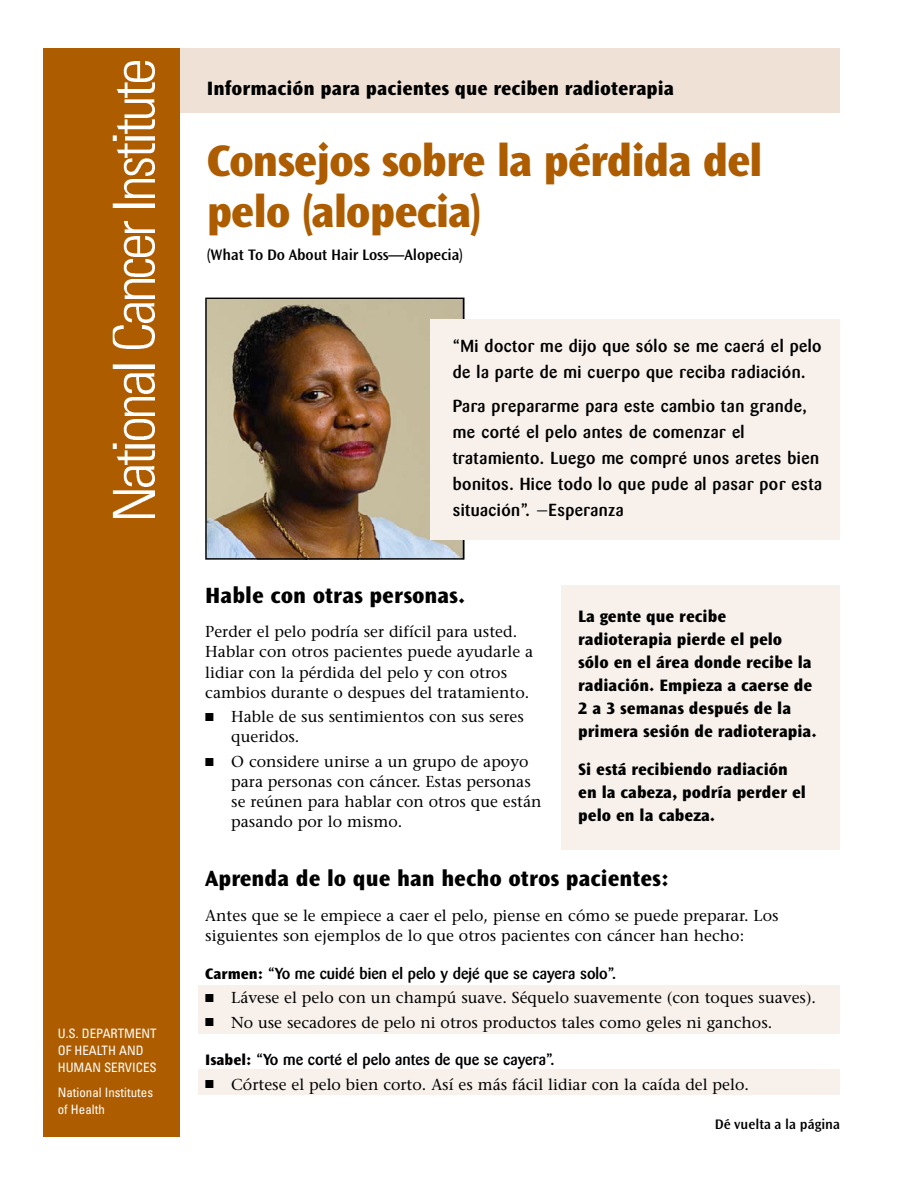
<style>
.page{position:relative;width:918px;height:1188px;background:#fff}
.page>*{position:absolute;margin:0;border:0;box-sizing:border-box;transform-origin:0 0}
.t1{font:800 46.05px/50.4px "Ocean Sans";letter-spacing:-.025em;color:#ad5d00}
.t2{font:800 23.1px "Ocean Sans";color:#000}
.t3{font:800 20.1px "Ocean Sans";color:#000}
.t4{font:500 17.25px/26px "Barmeno";letter-spacing:.025em;color:#000}
.t5{font:800 17.25px/23px "Ocean Sans";color:#000}
.t6{font:15.9px/20.1px "Stone Serif";color:#000}
.t7{font:500 15.9px "Barmeno";color:#000}
.t8{font:600 15.9px "Ocean Sans";letter-spacing:-.005em;color:#000}
.t9{font:600 14.4px "Ocean Sans";color:#000}
.t10{font:condensed 12.9px/17.2px "Univers";color:#fff}
.s1{font-family:"Ocean Sans";font-weight:800}
</style>
<div class="page">
<div style="left:199px;top:985px;width:641px;height:48px;background:#f7f0eb"></div>
<div style="left:199px;top:1070px;width:641px;height:25px;background:#f7f0eb"></div>
<img style="left:205px;top:298px;width:260px;height:262px">
<div style="left:431px;top:319px;width:409px;height:221px;background:#f7f0eb"></div>
<div style="left:166px;top:48px;width:674px;height:65px;background:#efe1d6"></div>
<div style="left:43px;top:48px;width:136px;height:1089px;background:#ad5d00"></div>
<img style="left:113px;top:490px;width:41px;height:27px">
<img style="left:123px;top:467px;width:32px;height:20px">
<img style="left:117px;top:451px;width:37px;height:14px">
<img style="left:113px;top:443px;width:41px;height:5px">
<img style="left:123px;top:420px;width:32px;height:20px">
<img style="left:123px;top:397px;width:31px;height:19px">
<img style="left:123px;top:374px;width:32px;height:20px">
<img style="left:113px;top:365px;width:41px;height:4px">
<img style="left:113px;top:325px;width:42px;height:23px">
<img style="left:123px;top:303px;width:32px;height:20px">
<img style="left:123px;top:280px;width:31px;height:19px">
<img style="left:123px;top:259px;width:32px;height:18px">
<img style="left:123px;top:236px;width:32px;height:20px">
<img style="left:123px;top:221px;width:31px;height:12px">
<img style="left:113px;top:203px;width:41px;height:4px">
<img style="left:123px;top:179px;width:31px;height:19px">
<img style="left:117px;top:143px;width:38px;height:33px">
<img style="left:113px;top:136px;width:41px;height:5px">
<img style="left:117px;top:120px;width:37px;height:14px">
<img style="left:124px;top:99px;width:31px;height:19px">
<img style="left:117px;top:62px;width:38px;height:35px">
<div style="left:562px;top:586px;width:278px;height:264px;background:#f7f0eb"></div>
<p class="t10" style="left:58px;top:1026px;width:100px">U.S. DEPARTMENT<br>OF HEALTH AND<br>HUMAN SERVICES</p>
<p class="t10" style="left:58px;top:1085px;width:97px">National Institutes of Health</p>
<p class="t3" style="left:207px;top:81px;width:469px">Información para pacientes que reciben radioterapia</p>
<h1 class="t1" style="left:207px;top:139px;width:558px">Consejos sobre la pérdida del pelo (alopecia)</h1>
<p class="t8" style="left:207px;top:248px;width:258px">(What To Do About Hair Loss—Alopecia)</p>
<p class="t4" style="left:453px;top:334px;width:370px">“Mi doctor me dijo que sólo se me caerá el pelo de la parte de mi cuerpo que reciba radiación.</p>
<p class="t4" style="left:453px;top:395px;width:371px">Para prepararme para este cambio tan grande, me corté el pelo antes de comenzar el<br>tr a tamiento. Luego me compré unos aretes bien bonitos. Hice todo lo que pude al pasar por esta s itu a c ió n ”. —Esperanza</p>
<h2 class="t2" style="left:205px;top:586px;width:261px">Hable con otras personas.</h2>
<p class="t6" style="left:205px;top:623px;width:329px">Perder el pelo podría ser difícil para usted.<br>Hablar con otros pacientes puede ayudarle a lidiar con la pérdida del pelo y con otros cambios durante o despues del tratamiento.</p>
<p class="t6" style="left:231px;top:708px;width:294px;text-indent:-26px">■ Hable de sus sentimientos con sus seres queridos.</p>
<p class="t6" style="left:231px;top:753px;width:312px;text-indent:-26px">■ O considere unirse a un grupo de apoyo para personas con cáncer. Estas personas se reúnen para hablar con otros que están pasando por lo mismo.</p>
<h2 class="t2" style="left:205px;top:870px;width:465px">Aprenda de lo que han hecho otros pacientes:</h2>
<p class="t6" style="left:205px;top:907px;width:575px">Antes que se le empiece a caer el pelo, piense en cómo se puede preparar. Los siguientes son ejemplos de lo que otros pacientes con cáncer han hecho:</p>
<p class="t7" style="left:205px;top:967px;width:412px"><span class="s1">Carmen:</span> “Yo me cuidé bien el pelo y dejé que se cayera solo”.</p>
<p class="t6" style="left:205px;top:989px;width:612px">■ Lávese el pelo con un champú suave. Séquelo suavemente (con toques suaves).</p>
<p class="t6" style="left:205px;top:1014px;width:569px">■ No use secadores de pelo ni otros productos tales como geles ni ganchos.</p>
<p class="t7" style="left:205px;top:1053px;width:351px"><span class="s1">Isabel:</span> “Yo me corté el pelo antes de que se cayera”.</p>
<p class="t6" style="left:205px;top:1076px;width:545px">■ Córtese el pelo bien corto. Así es más fácil lidiar con la caída del pelo.</p>
<p class="t5" style="left:578px;top:606px;width:240px">La gente que recibe radioterapia pierde el pelo sólo en el área donde recibe la radiación. Empieza a caerse de<br>2 a 3 semanas después de la primera sesión de radioterapia.</p>
<p class="t5" style="left:578px;top:759px;width:229px">Si está recibiendo radiación en la cabeza, podría perder el pelo en la cabeza.</p>
<p class="t9" style="left:715px;top:1118px;width:127px">Dé vuelta a la página</p>
</div>
